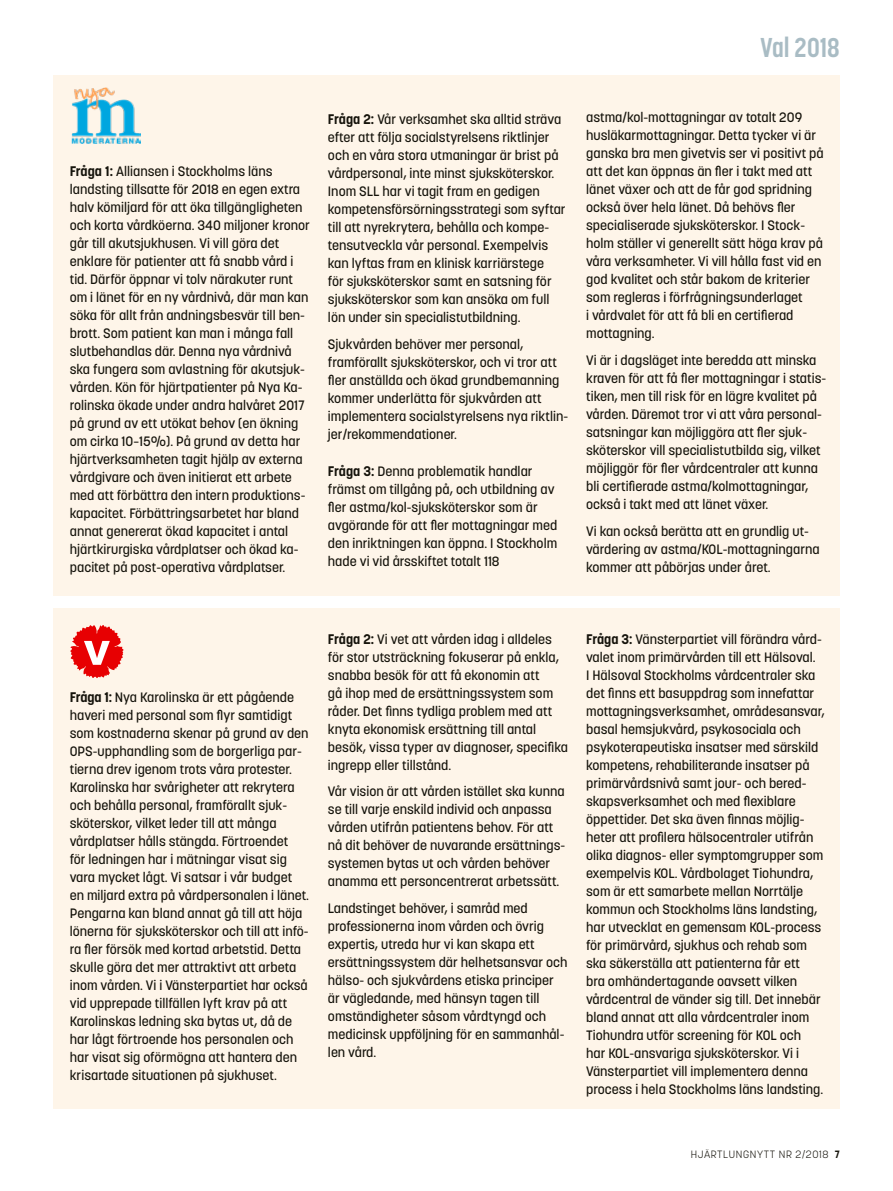
<style>
.page{position:relative;width:893px;height:1191px;background:#fff}
.page>*{position:absolute;margin:0;border:0;box-sizing:border-box;transform-origin:0 0}
.t1{font:700 27px "Korolev Condensed";color:#a9bcc4}
.t2{font:500 13.5px/18px "Korolev";color:#15130b}
.t3{font:300 10.5px "Korolev";letter-spacing:.06em;color:#15130b}
.s1{font-weight:700;font-size:13.8px}
.s2{font-weight:700}
</style>
<div class="page">
<div style="left:53px;top:608px;width:787px;height:500px;background:#fef5e9"></div>
<div style="left:53px;top:75px;width:787px;height:520px;background:#fef5e9"></div>
<img style="left:72px;top:87px;width:68px;height:56px">
<svg style="left:70px;top:625px;width:54px;height:53px"></svg>
<h1 class="t1" style="left:761px;top:31px;width:81px">Val 2018</h1>
<p class="t2" style="left:70px;top:162px;width:242px"><span class="s1">Fråga 1:</span> Alliansen i Stockholms läns landsting tillsatte för 2018 en egen extra halv kömiljard för att öka tillgängligheten och korta vårdköerna. 340 miljoner kronor går till akutsjukhusen. Vi vill göra det enklare för patienter att få snabb vård i tid. Därför öppnar vi tolv närakuter runt om i länet för en ny vårdnivå, där man kan söka för allt från andningsbesvär till ben&shy;brott. Som patient kan man i många fall slutbehandlas där. Denna nya vårdnivå ska fungera som avlastning för akutsjuk&shy;vården. Kön för hjärtpatienter på Nya Ka&shy;rolinska ökade under andra halvåret 2017 på grund av ett utökat behov (en ökning om cirka 10–15%). På grund av detta har hjärtverksamheten tagit hjälp av externa vårdgivare och även initierat ett arbete med att förbättra den intern produktions&shy;kapacitet. Förbättringsarbetet har bland annat genererat ökad kapacitet i antal hjärtkirurgiska vårdplatser och ökad ka&shy;pacitet på post-operativa vårdplatser.</p>
<p class="t2" style="left:328px;top:110px;width:239px"><span class="s1">Fråga 2:</span> Vår verksamhet ska alltid sträva efter att följa socialstyrelsens riktlinjer och en våra stora utmaningar är brist på vårdpersonal, inte minst sjuksköterskor.<br>Inom SLL har vi tagit fram en gedigen kompetensförsörningsstrategi som syftar till att nyrekrytera, behålla och kompe&shy;tensutveckla vår personal. Exempelvis kan lyftas fram en klinisk karriärstege<br>för sjuksköterskor samt en satsning för sjuksköterskor som kan ansöka om full lön under sin specialistutbildning.</p>
<p class="t2" style="left:328px;top:335px;width:242px">Sjukvården behöver mer personal, framförallt sjuksköterskor, och vi tror att fler anställda och ökad grundbemanning kommer underlätta för sjukvården att implementera socialstyrelsens nya riktlin&shy;jer/rekommendationer.</p>
<p class="t2" style="left:328px;top:462px;width:231px"><span class="s1">Fråga 3:</span> Denna problematik handlar främst om tillgång på, och utbildning av fler astma/kol-sjuksköterskor som är avgörande för att fler mottagningar med den inriktningen kan öppna. I Stockholm hade vi vid årsskiftet totalt 118</p>
<p class="t2" style="left:586px;top:109px;width:239px">astma/kol-mottagningar av totalt 209 husläkarmottagningar. Detta tycker vi är ganska bra men givetvis ser vi positivt på att det kan öppnas än fler i takt med att länet växer och att de får god spridning också över hela länet. Då behövs fler specialiserade sjuksköterskor. I Stock&shy;holm ställer vi generellt sätt höga krav på våra verksamheter. Vi vill hålla fast vid en god kvalitet och står bakom de kriterier som regleras i förfrågningsunderlaget<br>i vårdvalet för att få bli en certifierad mottagning.</p>
<p class="t2" style="left:586px;top:351px;width:242px">Vi är i dagsläget inte beredda att minska kraven för att få fler mottagningar i statis&shy;tiken, men till risk för en lägre kvalitet på vården. Däremot tror vi att våra personal&shy;satsningar kan möjliggöra att fler sjuk&shy;sköterskor vill specialistutbilda sig, vilket möjliggör för fler vårdcentraler att kunna bli certifierade astma/kolmottagningar, också i takt med att länet växer.</p>
<p class="t2" style="left:586px;top:522px;width:235px">Vi kan också berätta att en grundlig ut&shy;värdering av astma/KOL-mottagningarna kommer att påbörjas under året.</p>
<p class="t2" style="left:70px;top:688px;width:241px"><span class="s1">Fråga 1:</span> Nya Karolinska är ett pågående haveri med personal som flyr samtidigt som kostnaderna skenar på grund av den OPS-upphandling som de borgerliga par&shy;tierna drev igenom trots våra protester.<br>Karolinska har svårigheter att rekrytera och behålla personal, framförallt sjuk&shy;sköterskor, vilket leder till att många vårdplatser hålls stängda. Förtroendet<br>för ledningen har i mätningar visat sig vara mycket lågt. Vi satsar i vår budget en miljard extra på vårdpersonalen i länet.<br>Pengarna kan bland annat gå till att höja lönerna för sjuksköterskor och till att infö&shy;ra fler försök med kortad arbetstid. Detta skulle göra det mer attraktivt att arbeta inom vården. Vi i Vänsterpartiet har också vid upprepade tillfällen lyft krav på att Karolinskas ledning ska bytas ut, då de har lågt förtroende hos personalen och har visat sig oförmögna att hantera den krisartade situationen på sjukhuset.</p>
<p class="t2" style="left:328px;top:630px;width:241px"><span class="s1">Fråga 2:</span> Vi vet att vården idag i alldeles för stor utsträckning fokuserar på enkla, snabba besök för att få ekonomin att<br>gå ihop med de ersättningssystem som råder. Det finns tydliga problem med att knyta ekonomisk ersättning till antal besök, vissa typer av diagnoser, specifika ingrepp eller tillstånd.</p>
<p class="t2" style="left:328px;top:782px;width:239px">Vår vision är att vården istället ska kunna se till varje enskild individ och anpassa vården utifrån patientens behov. För att nå dit behöver de nuvarande ersättnings&shy;systemen bytas ut och vården behöver anamma ett personcentrerat arbetssätt.</p>
<p class="t2" style="left:328px;top:898px;width:241px">Landstinget behöver, i samråd med professionerna inom vården och övrig expertis, utreda hur vi kan skapa ett ersättningssystem där helhetsansvar och hälso- och sjukvårdens etiska principer är vägledande, med hänsyn tagen till omständigheter såsom vårdtyngd och medicinsk uppföljning för en sammanhål&shy;len vård.</p>
<p class="t2" style="left:586px;top:630px;width:240px"><span class="s1">Fråga 3:</span> Vänsterpartiet vill förändra vård&shy;valet inom primärvården till ett Hälsoval.<br>I Hälsoval Stockholms vårdcentraler ska det finns ett basuppdrag som innefattar mottagningsverksamhet, områdesansvar, basal hemsjukvård, psykosociala och psykoterapeutiska insatser med särskild kompetens, rehabiliterande insatser på primärvårdsnivå samt jour- och bered&shy;skapsverksamhet och med flexiblare öppettider. Det ska även finnas möjlig&shy;heter att profilera hälsocentraler utifrån olika diagnos- eller symptomgrupper som exempelvis KOL. Vårdbolaget Tiohundra, som är ett samarbete mellan Norrtälje kommun och Stockholms läns landsting, har utvecklat en gemensam KOL-process för primärvård, sjukhus och rehab som ska säkerställa att patienterna får ett<br>bra omhändertagande oavsett vilken vårdcentral de vänder sig till. Det innebär bland annat att alla vårdcentraler inom Tiohundra utför screening för KOL och<br>har KOL-ansvariga sjuksköterskor. Vi i Vänsterpartiet vill implementera denna process i hela Stockholms läns landsting.</p>
<p class="t3" style="left:691px;top:1147px;width:150px">HJÄRTLUNGNYTT NR 2/2018 <span class="s2">7</span></p>
</div>
